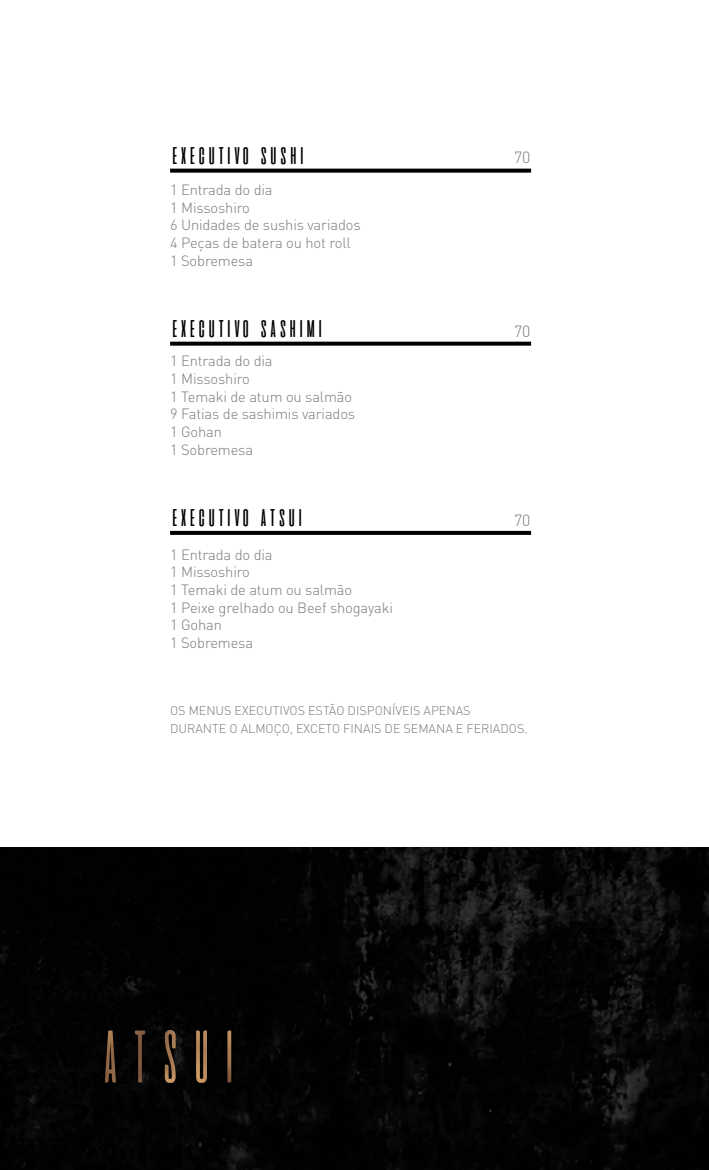
<style>
.page{position:relative;width:709px;height:1170px;background:#fff}
.page>*{position:absolute;margin:0;border:0;box-sizing:border-box;transform-origin:0 0}
.t1{font:24px "aliensandcows";letter-spacing:-.03em;color:#000}
.t2{font:300 16px "DIN Pro";color:#7a7a79}
.t3{font:300 14.75px/17.6px "DIN Pro";letter-spacing:-.01em;color:#7a7a79}
.t4{font:300 12.5px/17.5px "DIN Pro";color:#7a7a79}
</style>
<div class="page">
<svg style="left:170px;top:169px;width:361px;height:4px"></svg>
<svg style="left:170px;top:341px;width:361px;height:4px"></svg>
<svg style="left:170px;top:531px;width:361px;height:4px"></svg>
<img style="left:0;top:847px;width:709px;height:322px">
<img style="left:105px;top:1030px;width:11px;height:52px">
<img style="left:135px;top:1030px;width:10px;height:52px">
<img style="left:165px;top:1029px;width:11px;height:53px">
<img style="left:196px;top:1030px;width:11px;height:52px">
<img style="left:227px;top:1030px;width:4px;height:52px">
<h1 class="t1" style="left:170px;top:143px;width:137px">EXECUTIVO SUSHI</h1>
<p class="t3" style="left:170px;top:180px;width:192px">1 Entrada do dia<br>1 Missoshiro<br>6 Unidades de sushis variados<br>4 Peças de batera ou hot roll<br>1 Sobremesa</p>
<h1 class="t1" style="left:170px;top:316px;width:156px">EXECUTIVO SASHIMI</h1>
<p class="t3" style="left:170px;top:351px;width:187px">1 Entrada do dia<br>1 Missoshiro<br>1 Temaki de atum ou salmão<br>9 Fatias de sashimis variados<br>1 Gohan<br>1 Sobremesa</p>
<h1 class="t1" style="left:170px;top:505px;width:136px">EXECUTIVO ATSUI</h1>
<p class="t3" style="left:170px;top:545px;width:224px">1 Entrada do dia<br>1 Missoshiro<br>1 Temaki de atum ou salmão<br>1 Peixe grelhado ou Beef shogayaki<br>1 Gohan<br>1 Sobremesa</p>
<p class="t2" style="left:514px;top:146px;width:18px">70</p>
<p class="t2" style="left:514px;top:320px;width:18px">70</p>
<p class="t2" style="left:514px;top:509px;width:18px">70</p>
<p class="t4" style="left:170px;top:701px;width:359px">OS MENUS EXECUTIVOS ESTÃO DISPONÍVEIS APENAS<br>DURANTE O ALMOÇO, EXCETO FINAIS DE SEMANA E FERIADOS.</p>
</div>
